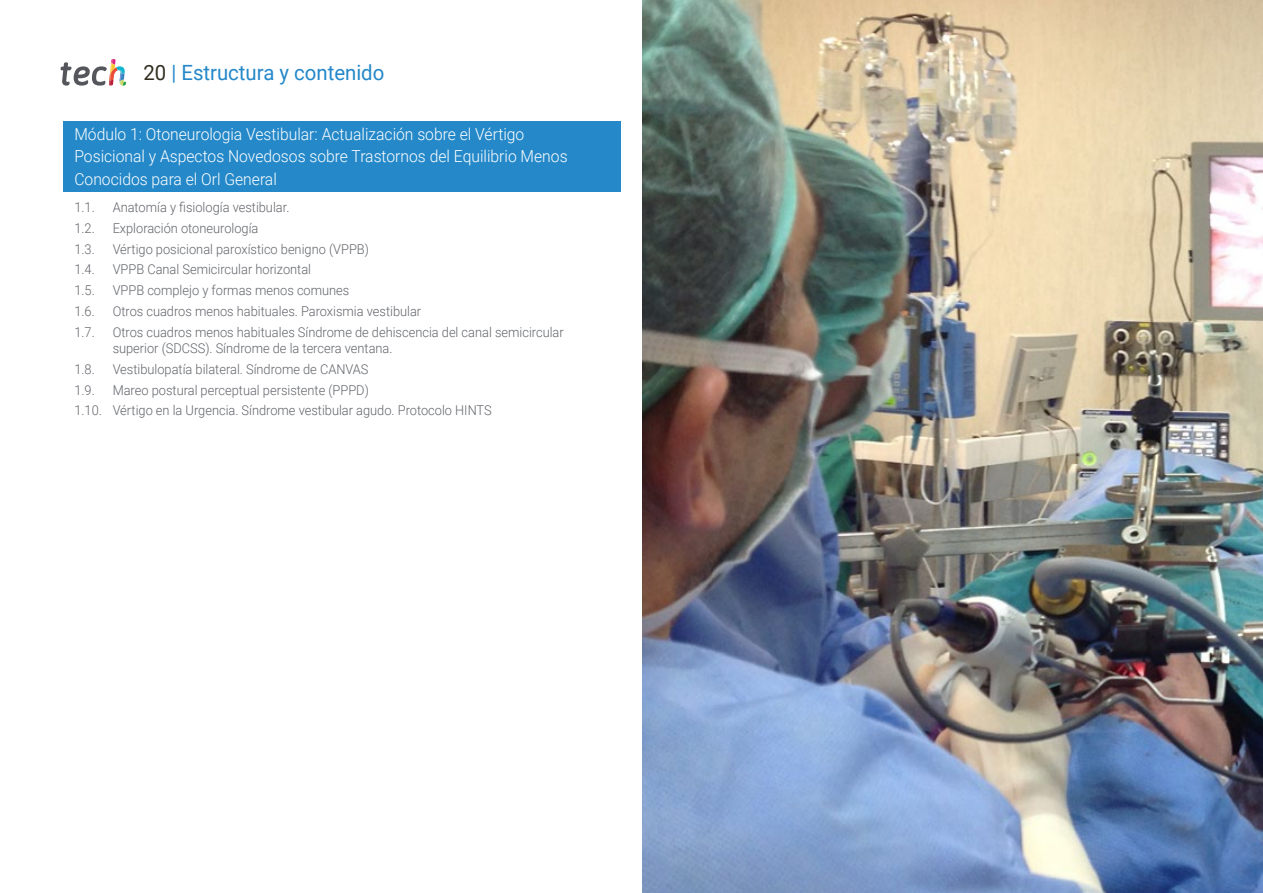
<style>
.page{position:relative;width:1263px;height:893px;background:#fff}
.page>*{position:absolute;margin:0;border:0;box-sizing:border-box;transform-origin:0 0}
.t1{font:21px "Roboto";color:#2488c9}
.t2{font:300 16.5px/22.5px "Roboto";color:#fff;scale:.95 1}
.t3{font:300 13.5px/16.5px "Roboto";color:#61646a;scale:.95 1}
.s1{color:#312e20}
</style>
<div class="page">
<div style="left:63px;top:121px;width:558px;height:70px;background:#2488c9"></div>
<img style="left:642px;top:0;width:621px;height:893px">
<svg style="left:61px;top:59px;width:65px;height:27px"></svg>
<h1 class="t1" style="left:144px;top:57px;width:242px"><span class="s1">20</span> | Estructura y contenido</h1>
<p class="t2" style="left:74px;top:122px;width:521px">Módulo 1: Otoneurologia Vestibular: Actualización sobre el Vértigo<br>Posicional y Aspectos Novedosos sobre Trastornos del Equilibrio Menos<br>Conocidos para el Orl General</p>
<p class="t3" style="left:74px;top:199px;width:23px">1.1.</p>
<p class="t3" style="left:113px;top:199px;width:187px">Anatomía y fisiología vestibular.</p>
<p class="t3" style="left:74px;top:219px;width:23px">1.2.</p>
<p class="t3" style="left:113px;top:219px;width:155px">Exploración otoneurología</p>
<p class="t3" style="left:74px;top:240px;width:23px">1.3.</p>
<p class="t3" style="left:113px;top:240px;width:271px">Vértigo posicional paroxístico benigno (VPPB)</p>
<p class="t3" style="left:74px;top:261px;width:23px">1.4.</p>
<p class="t3" style="left:113px;top:261px;width:210px">VPPB Canal Semicircular horizontal</p>
<p class="t3" style="left:74px;top:282px;width:23px">1.5.</p>
<p class="t3" style="left:113px;top:282px;width:251px">VPPB complejo y formas menos comunes</p>
<p class="t3" style="left:74px;top:302px;width:23px">1.6.</p>
<p class="t3" style="left:113px;top:302px;width:326px">Otros cuadros menos habituales. Paroxismia vestibular</p>
<p class="t3" style="left:74px;top:323px;width:23px">1.7.</p>
<p class="t3" style="left:113px;top:323px;width:476px">Otros cuadros menos habituales Síndrome de dehiscencia del canal semicircular superior (SDCSS). Síndrome de la tercera ventana.</p>
<p class="t3" style="left:74px;top:360px;width:23px">1.8.</p>
<p class="t3" style="left:113px;top:360px;width:271px">Vestibulopatía bilateral. Síndrome de CANVAS</p>
<p class="t3" style="left:74px;top:381px;width:23px">1.9.</p>
<p class="t3" style="left:74px;top:379px;width:441px;line-height:20.7px;text-indent:38px">Mareo postural perceptual persistente (PPPD)<br>1.10. Vértigo en la Urgencia. Síndrome vestibular agudo. Protocolo HINTS</p>
</div>
